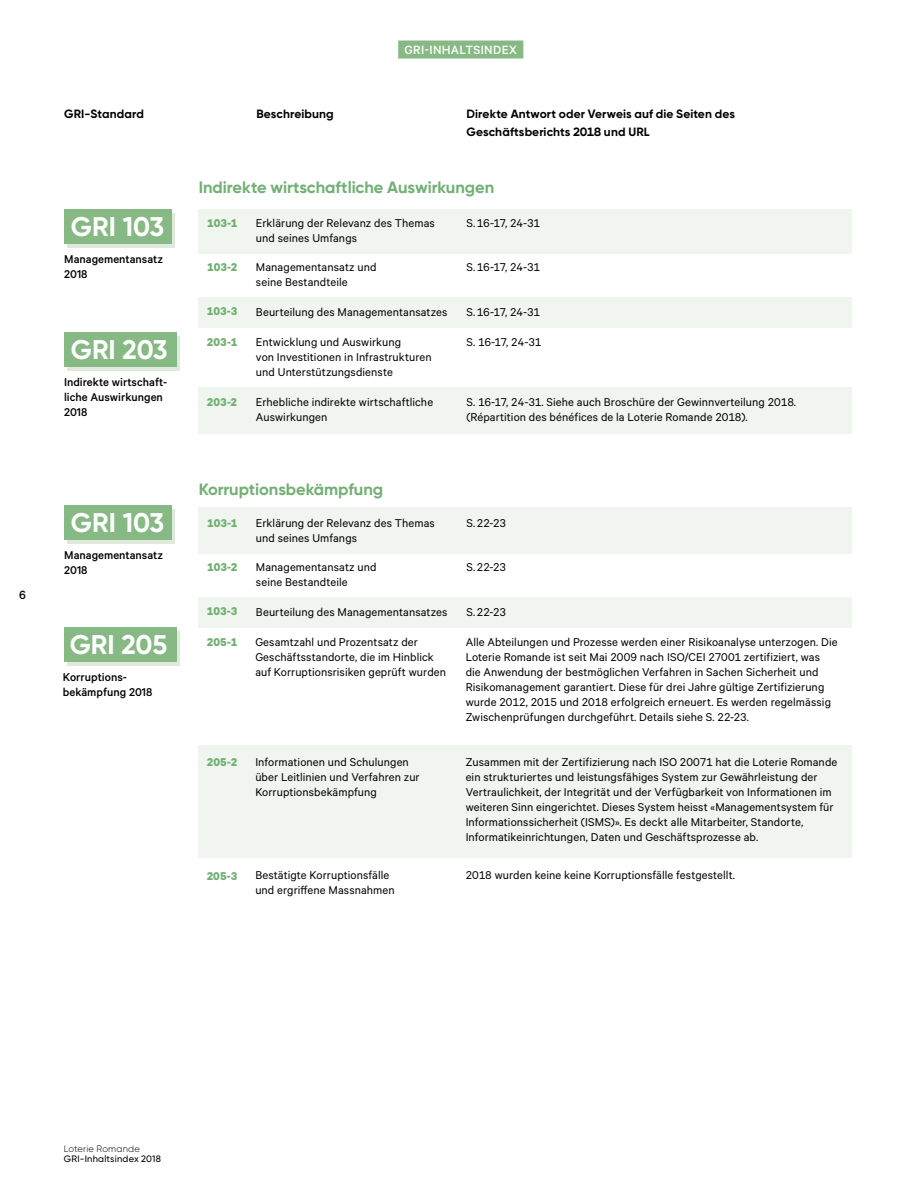
<style>
.page{position:relative;width:915px;height:1191px;background:#fff}
.page>*{position:absolute;margin:0;border:0;box-sizing:border-box;transform-origin:0 0}
.t1{font:700 27px "Gilroy";color:#fff}
.t2{font:700 16.5px "Gilroy";letter-spacing:-.005em;color:#71b073}
.t3{font:500 13.5px "Calibre";letter-spacing:.025em;color:#fff}
.t4{font:500 13.5px "Calibre";color:#000}
.t5{font:12.75px/15px "Calibre";letter-spacing:.005em;color:#000}
.t6{font:500 12.75px/15px "Calibre";color:#000}
.t7{font:700 12.75px "Calibre";color:#71b073}
.t8{font:700 12px/18px "Gilroy";letter-spacing:.01em;color:#000}
.t9{font:500 9.3px "Gilroy";letter-spacing:.025em;color:#000}
.t10{font:300 9.3px "Gilroy";letter-spacing:.025em;color:#000}
</style>
<div class="page">
<div style="left:398px;top:41px;width:125px;height:18px;background:#86b983"></div>
<div style="left:198px;top:210px;width:653px;height:44px;background:#f0f6ef"></div>
<div style="left:198px;top:298px;width:653px;height:30px;background:#f0f6ef"></div>
<div style="left:198px;top:387px;width:653px;height:46px;background:#f0f6ef"></div>
<div style="left:198px;top:507px;width:653px;height:46px;background:#f0f6ef"></div>
<div style="left:198px;top:597px;width:653px;height:30px;background:#f0f6ef"></div>
<div style="left:198px;top:744px;width:653px;height:113px;background:#f0f6ef"></div>
<div style="left:67px;top:214px;width:108px;height:34px;background:#dfeadc"></div>
<svg style="left:67px;top:336px;width:113px;height:34px"></svg>
<svg style="left:67px;top:631px;width:113px;height:34px"></svg>
<div style="left:64px;top:210px;width:107px;height:34px;background:#86b983"></div>
<div style="left:64px;top:332px;width:112px;height:34px;background:#86b983"></div>
<div style="left:64px;top:627px;width:112px;height:34px;background:#86b983"></div>
<svg style="left:67px;top:509px;width:108px;height:34px"></svg>
<div style="left:64px;top:505px;width:107px;height:34px;background:#86b983"></div>
<p class="t4" style="left:19px;top:587px;width:8px">6</p>
<p class="t3" style="left:404px;top:42px;width:114px">GRI-INHALTSINDEX</p>
<p class="t8" style="left:64px;top:105px;width:81px">GRI-Standard</p>
<p class="t8" style="left:256px;top:105px;width:79px">Beschreibung</p>
<p class="t8" style="left:466px;top:105px;width:270px">Direkte Antwort oder Verweis auf die Seiten des<br>Geschäftsberichts 2018 und URL</p>
<h1 class="t1" style="left:71px;top:210px;width:95px">GRI 103</h1>
<p class="t6" style="left:64px;top:251px;width:100px">Managementansatz<br>2018</p>
<h1 class="t1" style="left:71px;top:332px;width:98px">GRI 203</h1>
<p class="t6" style="left:64px;top:374px;width:105px">Indirekte wirtschaft&shy;liche Auswirkungen<br>2018</p>
<h1 class="t1" style="left:71px;top:506px;width:95px">GRI 103</h1>
<p class="t6" style="left:64px;top:547px;width:100px">Managementansatz<br>2018</p>
<h1 class="t1" style="left:70px;top:627px;width:99px">GRI 205</h1>
<p class="t6" style="left:63px;top:669px;width:91px">Korruptions&shy;bekämpfung 2018</p>
<p class="t2" style="left:199px;top:177px;width:297px">Indirekte wirtschaftliche Auswirkungen</p>
<p class="t7" style="left:207px;top:215px;width:32px">103-1</p>
<p class="t7" style="left:207px;top:259px;width:32px">103-2</p>
<p class="t7" style="left:207px;top:303px;width:32px">103-3</p>
<p class="t7" style="left:207px;top:334px;width:32px">203-1</p>
<p class="t7" style="left:207px;top:394px;width:32px">203-2</p>
<p class="t5" style="left:256px;top:215px;width:180px">Erklärung der Relevanz des Themas und seines Umfangs</p>
<p class="t5" style="left:466px;top:215px;width:75px">S.16-17, 24-31</p>
<p class="t5" style="left:256px;top:259px;width:122px">Managementansatz und seine Bestandteile</p>
<p class="t5" style="left:466px;top:259px;width:75px">S.16-17, 24-31</p>
<p class="t5" style="left:256px;top:304px;width:193px">Beurteilung des Managementansatzes</p>
<p class="t5" style="left:466px;top:304px;width:75px">S.16-17, 24-31</p>
<p class="t5" style="left:256px;top:334px;width:177px">Entwicklung und Auswirkung<br>von Investitionen in Infrastrukturen und Unterstützungsdienste</p>
<p class="t5" style="left:466px;top:334px;width:77px">S. 16-17, 24-31</p>
<p class="t5" style="left:256px;top:394px;width:179px">Erhebliche indirekte wirtschaftliche<br>Auswirkungen</p>
<p class="t5" style="left:466px;top:394px;width:331px">S. 16-17, 24-31. Siehe auch Broschüre der Gewinnverteilung 2018. (Répartition des bénéfices de la Loterie Romande 2018).</p>
<p class="t2" style="left:199px;top:479px;width:186px">Korruptionsbekämpfung</p>
<p class="t7" style="left:207px;top:515px;width:32px">103-1</p>
<p class="t7" style="left:207px;top:559px;width:32px">103-2</p>
<p class="t7" style="left:207px;top:603px;width:32px">103-3</p>
<p class="t7" style="left:207px;top:634px;width:32px">205-1</p>
<p class="t7" style="left:207px;top:754px;width:32px">205-2</p>
<p class="t7" style="left:207px;top:868px;width:32px">205-3</p>
<p class="t5" style="left:256px;top:514px;width:180px">Erklärung der Relevanz des Themas und seines Umfangs</p>
<p class="t5" style="left:466px;top:514px;width:41px">S.22-23</p>
<p class="t5" style="left:256px;top:559px;width:122px">Managementansatz und seine Bestandteile</p>
<p class="t5" style="left:466px;top:559px;width:41px">S.22-23</p>
<p class="t5" style="left:256px;top:603px;width:193px">Beurteilung des Managementansatzes</p>
<p class="t5" style="left:466px;top:603px;width:41px">S.22-23</p>
<p class="t5" style="left:255px;top:634px;width:192px">Gesamtzahl und Prozentsatz der<br>Geschäftsstandorte, die im Hinblick auf Korruptionsrisiken geprüft wurden</p>
<p class="t5" style="left:465px;top:634px;width:373px">Alle Abteilungen und Prozesse werden einer Risikoanalyse unterzogen. Die Loterie Romande ist seit Mai 2009 nach ISO/CEI 27001 zertifiziert, was die Anwendung der bestmöglichen Verfahren in Sachen Sicherheit und Risikomanagement garantiert. Diese für drei Jahre gültige Zertifizierung wurde 2012, 2015 und 2018 erfolgreich erneuert. Es werden regelmässig Zwischenprüfungen durchgeführt. Details siehe S. 22-23.</p>
<p class="t5" style="left:255px;top:754px;width:166px">Informationen und Schulungen über Leitlinien und Verfahren zur<br>Korruptionsbekämpfung</p>
<p class="t5" style="left:465px;top:754px;width:373px">Zusammen mit der Zertifizierung nach ISO 20071 hat die Loterie Romande ein strukturiertes und leistungsfähiges System zur Gewährleistung der Vertraulichkeit, der Integrität und der Verfügbarkeit von Informationen im weiteren Sinn eingerichtet. Dieses System heisst «Managementsystem für Informationssicherheit (ISMS)». Es deckt alle Mitarbeiter, Standorte, Informatikeinrichtungen, Daten und Geschäftsprozesse ab.</p>
<p class="t5" style="left:255px;top:867px;width:141px">Bestätigte Korruptionsfälle und ergriffene Massnahmen</p>
<p class="t5" style="left:465px;top:867px;width:271px">2018 wurden keine keine Korruptionsfälle festgestellt.</p>
<p class="t10" style="left:64px;top:1143px;width:78px">Loterie Romande</p>
<p class="t9" style="left:64px;top:1153px;width:99px">GRI-Inhaltsindex 2018</p>
</div>
